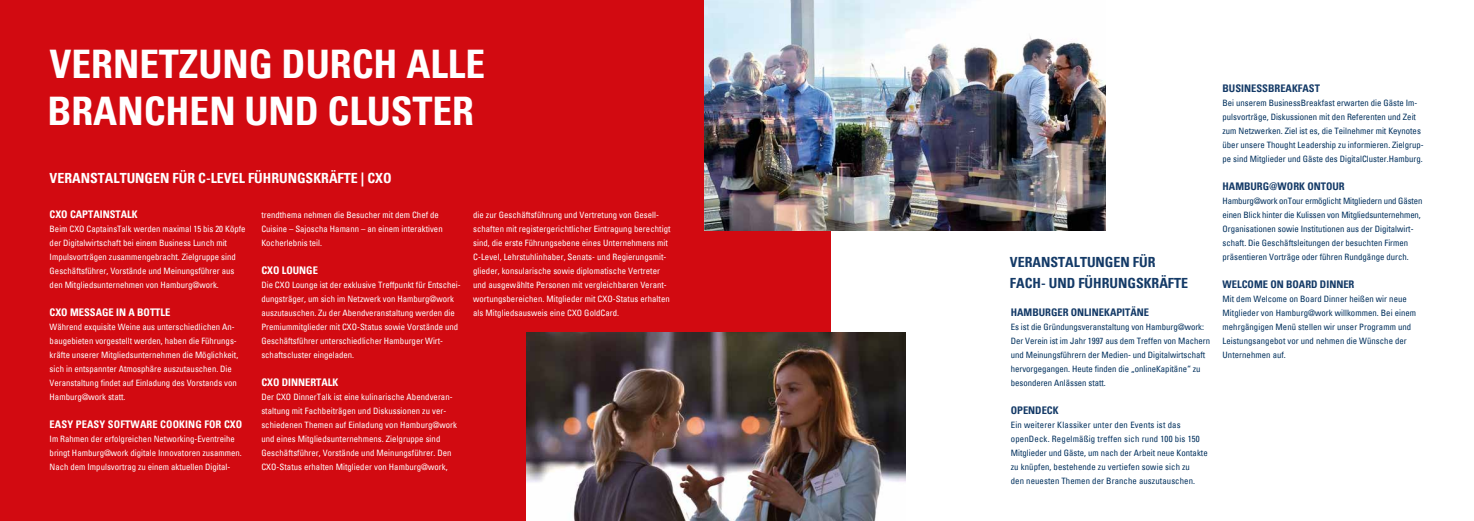
<style>
.page{position:relative;width:1474px;height:521px;background:#fff}
.page>*{position:absolute;margin:0;border:0;box-sizing:border-box;transform-origin:0 0}
.t1{font:700 condensed 39.38px/47.2px "Univers";color:#fff}
.t2{font:700 condensed 14px "Univers";color:#fff}
.t3{font:700 condensed 14px/21px "Univers";color:#143a67}
.t4{font:700 condensed 10.5px "Univers";color:#143a67}
.t5{font:700 condensed 10.5px "Univers";color:#fff}
.t6{font:condensed 8.75px/14px "Univers";color:#fff}
.t7{font:condensed 8.75px/14px "Univers";color:#00305d}
</style>
<div class="page">
<div style="left:0;top:0;width:830px;height:521px;background:#d20a11"></div>
<img style="left:705px;top:0;width:400px;height:231px">
<img style="left:526px;top:332px;width:379px;height:189px">
<h1 class="t1" style="left:47px;top:40px;width:439px">VERNETZUNG DURCH ALLE<br>BRANCHEN UND CLUSTER</h1>
<h2 class="t2" style="left:50px;top:169px;width:343px">VERANSTALTUNGEN FÜR C-LEVEL FÜHRUNGSKRÄFTE | CXO</h2>
<p class="t5" style="left:50px;top:207px;width:90px">CXO CAPTAINSTALK</p>
<p class="t6" style="left:50px;top:221px;width:197px">Beim CXO CaptainsTalk werden maximal 15 bis 20 Köpfe der Digitalwirtschaft bei einem Business Lunch mit Impulsvorträgen zusammengebracht. Zielgruppe sind Geschäftsführer, Vorstände und Meinungsführer aus den Mitgliedsunternehmen von Hamburg@work.</p>
<p class="t5" style="left:50px;top:305px;width:122px">CXO MESSAGE IN A BOTTLE</p>
<p class="t6" style="left:50px;top:319px;width:190px">Während exquisite Weine aus unterschiedlichen An&shy;baugebieten vorgestellt werden, haben die Führungs&shy;kräfte unserer Mitgliedsunternehmen die Möglichkeit, sich in entspannter Atmosphäre auszutauschen. Die Veranstaltung findet auf Einladung des Vorstands von Hamburg@work statt.</p>
<p class="t5" style="left:50px;top:417px;width:194px">EASY PEASY SOFTWARE COOKING FOR CXO</p>
<p class="t6" style="left:50px;top:431px;width:194px">Im Rahmen der erfolgreichen Networking-Eventreihe bringt Hamburg@work digitale Innovatoren zusammen.<br>Nach dem Impulsvortrag zu einem aktuellen Digital-</p>
<p class="t6" style="left:261px;top:207px;width:183px">trendthema nehmen die Besucher mit dem Chef de<br>Cuisine – Sajoscha Hamann – an einem interaktiven<br>Kocherlebnis teil.</p>
<p class="t5" style="left:261px;top:263px;width:58px">CXO LOUNGE</p>
<p class="t6" style="left:261px;top:277px;width:201px">Die CXO Lounge ist der exklusive Treffpunkt für Entschei&shy;dungsträger, um sich im Netzwerk von Hamburg@work auszutauschen. Zu der Abendveranstaltung werden die Premiummitglieder mit CXO-Status sowie Vorstände und Geschäftsführer unterschiedlicher Hamburger Wirt&shy;schaftscluster eingeladen.</p>
<p class="t5" style="left:261px;top:375px;width:79px">CXO DINNERTALK</p>
<p class="t6" style="left:261px;top:389px;width:197px">Der CXO DinnerTalk ist eine kulinarische Abendveran&shy;staltung mit Fachbeiträgen und Diskussionen zu ver&shy;schiedenen Themen auf Einladung von Hamburg@work und eines Mitgliedsunternehmens. Zielgruppe sind Geschäftsführer, Vorstände und Meinungsführer. Den CXO-Status erhalten Mitglieder von Hamburg@work,</p>
<p class="t6" style="left:473px;top:207px;width:199px">die zur Geschäftsführung und Vertretung von Gesell&shy;schaften mit registergerichtlicher Eintragung berechtigt sind, die erste Führungsebene eines Unternehmens mit C-Level, Lehrstuhlinhaber, Senats- und Regierungsmit&shy;glieder, konsularische sowie diplomatische Vertreter und ausgewählte Personen mit vergleichbaren Verant&shy;wortungsbereichen. Mitglieder mit CXO-Status erhalten als Mitgliedsausweis eine CXO GoldCard.</p>
<h2 class="t3" style="left:1009px;top:251px;width:180px">VERANSTALTUNGEN FÜR<br>FACH- UND FÜHRUNGSKRÄFTE</h2>
<p class="t4" style="left:1010px;top:305px;width:140px">HAMBURGER ONLINEKAPITÄNE</p>
<p class="t7" style="left:1010px;top:319px;width:201px">Es ist die Gründungsveranstaltung von Hamburg@work:<br>Der Verein ist im Jahr 1997 aus dem Treffen von Machern und Meinungsführern der Medien- und Digitalwirtschaft hervorgegangen. Heute finden die „onlineKapitäne“ zu besonderen Anlässen statt.</p>
<p class="t4" style="left:1010px;top:403px;width:49px">OPENDECK</p>
<p class="t7" style="left:1010px;top:417px;width:198px">Ein weiterer Klassiker unter den Events ist das openDeck. Regelmäßig treffen sich rund 100 bis 150<br>Mitglieder und Gäste, um nach der Arbeit neue Kontakte zu knüpfen, bestehende zu vertiefen sowie sich zu<br>den neuesten Themen der Branche auszutauschen.</p>
<p class="t4" style="left:1222px;top:81px;width:99px">BUSINESSBREAKFAST</p>
<p class="t7" style="left:1222px;top:95px;width:203px">Bei unserem BusinessBreakfast erwarten die Gäste Im&shy;pulsvorträge, Diskussionen mit den Referenten und Zeit zum Netzwerken. Ziel ist es, die Teilnehmer mit Keynotes über unsere Thought Leadership zu informieren. Zielgrup&shy;pe sind Mitglieder und Gäste des DigitalCluster.Hamburg.</p>
<p class="t4" style="left:1222px;top:179px;width:124px">HAMBURG@WORK ONTOUR</p>
<p class="t7" style="left:1222px;top:193px;width:201px">Hamburg@work onTour ermöglicht Mitgliedern und Gästen einen Blick hinter die Kulissen von Mitgliedsunternehmen, Organisationen sowie Institutionen aus der Digitalwirt&shy;schaft. Die Geschäftsleitungen der besuchten Firmen präsentieren Vorträge oder führen Rundgänge durch.</p>
<p class="t4" style="left:1222px;top:277px;width:133px">WELCOME ON BOARD DINNER</p>
<p class="t7" style="left:1222px;top:291px;width:195px">Mit dem Welcome on Board Dinner heißen wir neue Mitglieder von Hamburg@work willkommen. Bei einem mehrgängigen Menü stellen wir unser Programm und Leistungsangebot vor und nehmen die Wünsche der Unternehmen auf.</p>
</div>
